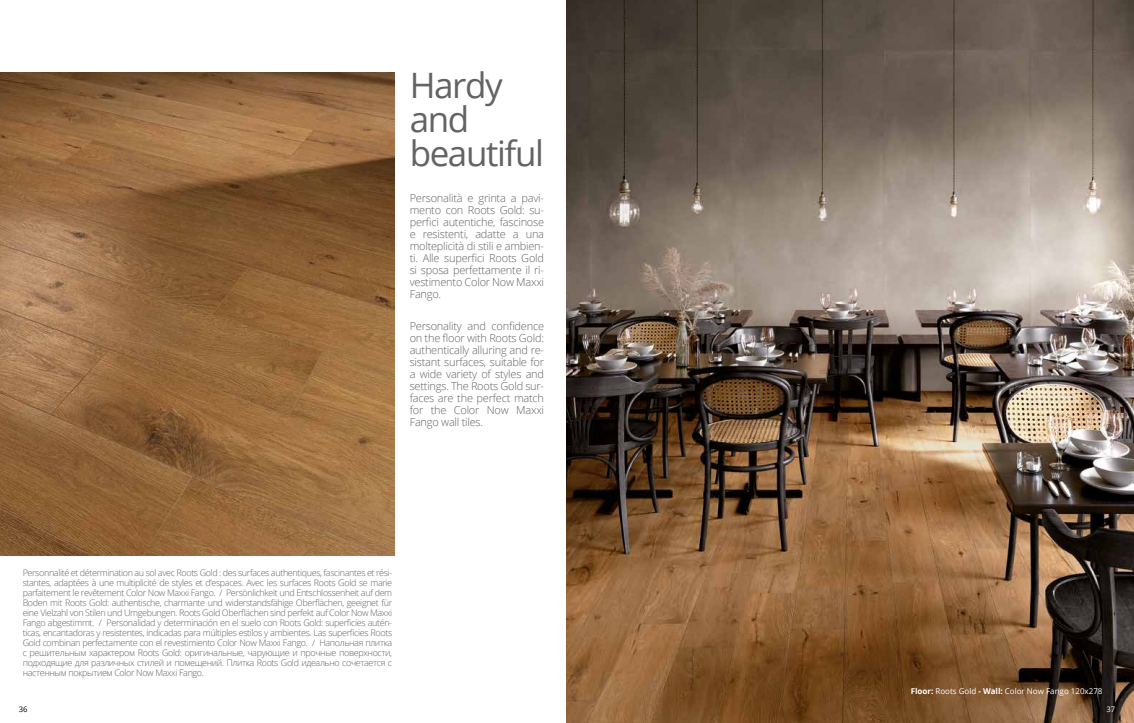
<style>
.page{position:relative;width:1134px;height:723px;background:#fff}
.page>*{position:absolute;margin:0;border:0;box-sizing:border-box;transform-origin:0 0}
.t1{font:35px/34px "Open Sans";letter-spacing:-.04em;color:#646363}
.t2{font:300 11px/12px "Open Sans";letter-spacing:-.02em;color:#646363;text-align:justify}
.t3{font:300 9px/10px "Open Sans";letter-spacing:-.04em;color:#646363;text-align:justify}
.t4{font:8px "Open Sans";color:#fff}
.t5{font:7.7px "Open Sans";color:#000}
.t6{font:7.7px "Open Sans";color:#fff}
.s1{font-weight:700}
</style>
<div class="page">
<img style="left:0;top:72px;width:394px;height:484px">
<img style="left:567px;top:0;width:567px;height:723px">
<h1 class="t1" style="left:410px;top:68px;width:136px">Hardy and beautiful</h1>
<p class="t2" style="left:410px;top:192px;width:136px">Personalità e grinta a pavi&shy;mento con Roots Gold: su&shy;perfici autentiche, fascinose e resistenti, adatte a una molteplicità di stili e ambien&shy;ti. Alle superfici Roots Gold si sposa perfettamente il ri&shy;vestimento Color Now Maxxi Fango.</p>
<p class="t2" style="left:410px;top:319px;width:136px">Personality and confidence on the floor with Roots Gold: authentically alluring and re&shy;sistant surfaces, suitable for a wide variety of styles and settings. The Roots Gold sur&shy;faces are the perfect match for the Color Now Maxxi Fango wall tiles.</p>
<p class="t3" style="left:23px;top:567px;width:371px">Personnalité et détermination au sol avec Roots Gold : des surfaces authentiques, fascinantes et rési&shy;stantes, adaptées à une multiplicité de styles et d’espaces. Avec les surfaces Roots Gold se marie parfaitement le revêtement Color Now Maxxi Fango. / Persönlichkeit und Entschlossenheit auf dem Boden mit Roots Gold: authentische, charmante und widerstandsfähige Oberflächen, geeignet für eine Vielzahl von Stilen und Umgebungen. Roots Gold Oberflächen sind perfekt auf Color Now Maxxi Fango abgestimmt. / Personalidad y determinación en el suelo con Roots Gold: superficies autén&shy;ticas, encantadoras y resistentes, indicadas para múltiples estilos y ambientes. Las superficies Roots Gold combinan perfectamente con el revestimiento Color Now Maxxi Fango. / Напольная плитка с решительным характером Roots Gold: оригинальные, чарующие и прочные поверхности, подходящие для различных стилей и помещений. Плитка Roots Gold идеально сочетается с настенным покрытием Color Now Maxxi Fango.</p>
<p class="t4" style="left:911px;top:686px;width:193px"><span class="s1">Floor:</span> Roots Gold <span class="s1">- Wall:</span> Color Now Fango 120x278</p>
<p class="t5" style="left:19px;top:704px;width:10px">36</p>
<p class="t6" style="left:1106px;top:704px;width:10px">37</p>
</div>
